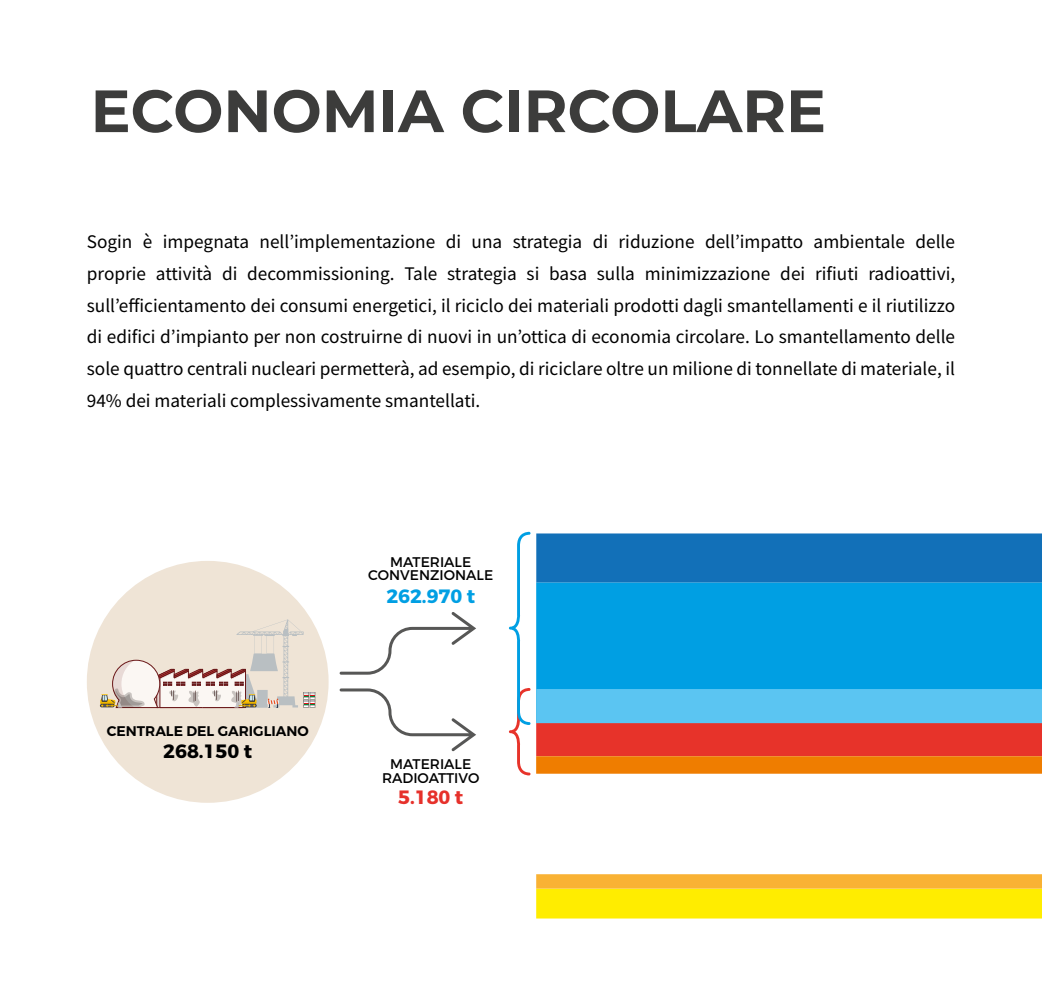
<style>
.page{position:relative;width:1042px;height:993px;background:#fff}
.page>*{position:absolute;margin:0;border:0;box-sizing:border-box;transform-origin:0 0}
.t1{font:700 59.5px "Montserrat";color:#3c3c3b}
.t2{font:19.25px/31.8px "Source Sans Pro";color:#000;text-align:justify}
.t3{font:700 19.25px "Montserrat";color:#000}
.t4{font:700 19.25px "Montserrat";color:#009fe3}
.t5{font:700 19.25px "Montserrat";color:#e6312b}
.t6{font:14px/13.1px "Montserrat";color:#000;text-align:center}
.t7{font:600 14px "Montserrat";color:#000}
</style>
<div class="page">
<div style="left:536px;top:722px;width:506px;height:34px;background:#e7332a"></div>
<svg style="left:536px;top:874px;width:506px;height:44px;background:#fdd913"></svg>
<div style="left:536px;top:582px;width:506px;height:106px;background:#009fe3"></div>
<div style="left:536px;top:688px;width:506px;height:34px;background:#5bc5f2"></div>
<div style="left:536px;top:533px;width:506px;height:49px;background:#1270b8"></div>
<div style="left:87px;top:560px;width:242px;height:242px;background:#efe4d6;border-radius:50%"></div>
<svg style="left:340px;top:612px;width:136px;height:62px"></svg>
<svg style="left:340px;top:688px;width:136px;height:63px"></svg>
<svg style="left:536px;top:756px;width:506px;height:18px;background:#ef8006"></svg>
<svg style="left:509px;top:531px;width:21px;height:244px"></svg>
<svg style="left:100px;top:619px;width:215px;height:89px"></svg>
<h1 class="t1" style="left:91px;top:68px;width:737px">ECONOMIA CIRCOLARE</h1>
<p class="t2" style="left:87px;top:225px;width:870px">Sogin è impegnata nell’implementazione di una strategia di riduzione dell’impatto ambientale delle proprie attività di decommissioning. Tale strategia si basa sulla minimizzazione dei rifiuti radioattivi, sull’efficientamento dei consumi energetici, il riciclo dei materiali prodotti dagli smantellamenti e il riutilizzo di edifici d’impianto per non costruirne di nuovi in un’ottica di economia circolare. Lo smantellamento delle sole quattro centrali nucleari permetterà, ad esempio, di riciclare oltre un milione di tonnellate di materiale, il 94% dei materiali complessivamente smantellati.</p>
<p class="t7" style="left:107px;top:721px;width:204px">CENTRALE DEL GARIGLIANO</p>
<p class="t3" style="left:163px;top:739px;width:90px">268.150 t</p>
<p class="t6" style="left:368px;top:555px;width:126px">MATERIALE<br>CONVENZIONALE</p>
<p class="t4" style="left:386px;top:583px;width:90px">262.970 t</p>
<p class="t6" style="left:382px;top:757px;width:99px">MATERIALE<br>RADIOATTIVO</p>
<p class="t5" style="left:398px;top:785px;width:67px">5.180 t</p>
</div>
